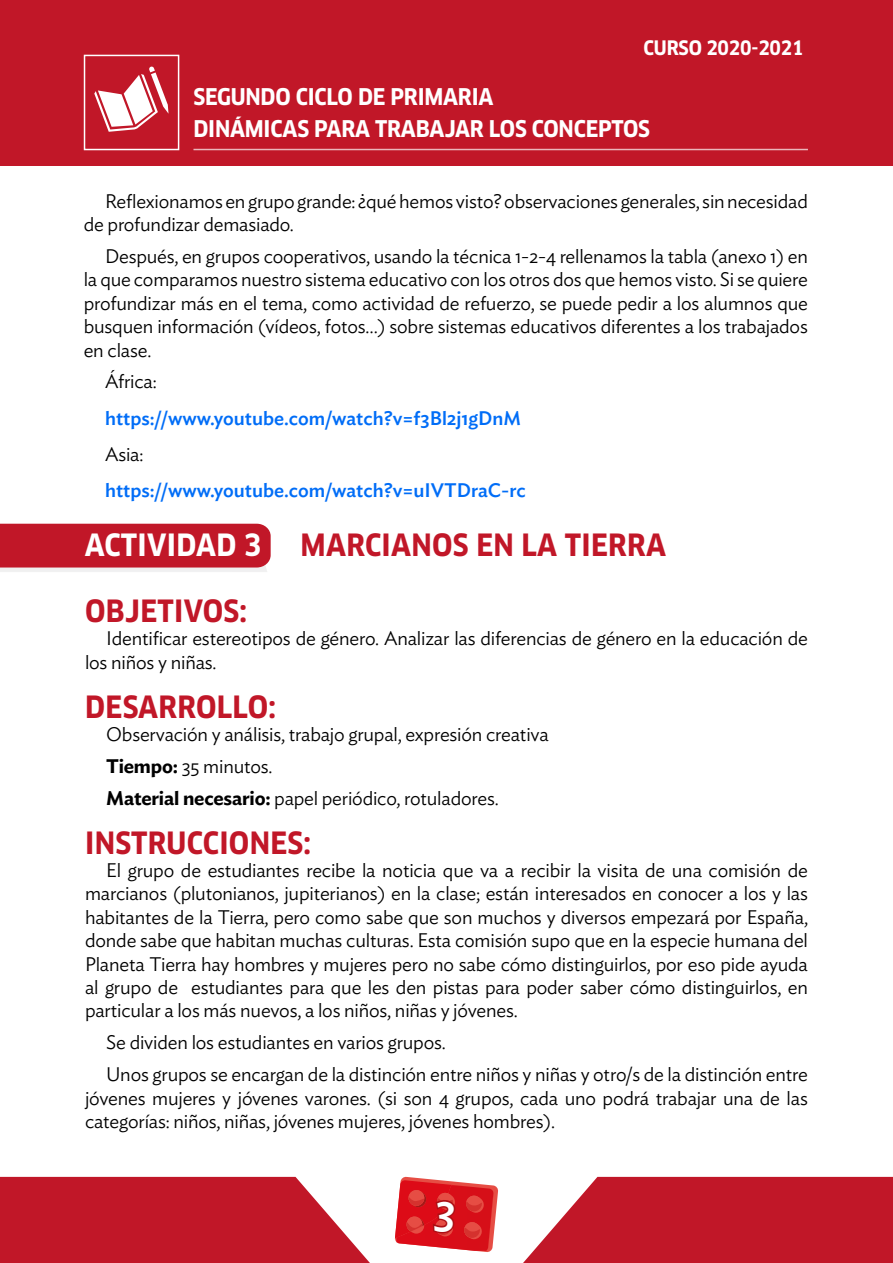
<style>
.page{position:relative;width:893px;height:1263px;background:#fff}
.page>*{position:absolute;margin:0;border:0;box-sizing:border-box;transform-origin:0 0}
.t1{font:700 30px "Clan Pro Narr";letter-spacing:.01em;color:#c11728}
.t2{font:700 30px "Clan Pro Narr";letter-spacing:.01em;color:#fff}
.t3{font:700 22.5px "Clan Pro Narr";letter-spacing:-.01em;color:#fff}
.t4{font:300 19.5px/23.4px "Ideal Sans";letter-spacing:-.01em;color:#000}
.t5{font:500 19.5px "Ideal Sans";color:#006df7}
.t6{font:700 19.5px "Clan Pro Narr";letter-spacing:-.01em;color:#fff}
.s1{font-weight:600}
</style>
<div class="page">
<div style="left:1px;top:0;width:892px;height:166px;background:#c11728"></div>
<svg style="left:0;top:1177px;width:370px;height:86px;background:#c72e3d"></svg>
<svg style="left:523px;top:1177px;width:370px;height:86px;background:#c72e3d"></svg>
<svg style="left:94px;top:66px;width:75px;height:66px"></svg>
<div style="left:84px;top:55px;width:95px;height:95px;border:2px solid #fff"></div>
<hr style="left:193px;top:149px;width:615px;height:1px;background:#fff">
<svg style="left:0;top:524px;width:271px;height:48px;background:#c52c3c"></svg>
<svg style="left:395px;top:1176px;width:103px;height:76px;background:#e14347"></svg>
<p class="t3" style="left:193px;top:83px;width:301px">SEGUNDO CICLO DE PRIMARIA</p>
<p class="t6" style="left:644px;top:36px;width:162px">CURSO 2020-2021</p>
<p class="t3" style="left:193px;top:116px;width:458px">DINÁMICAS PARA TRABAJAR LOS CONCEPTOS</p>
<p class="t4" style="left:84px;top:187px;width:726px;text-indent:21px">Reflexionamos en grupo grande: ¿qué hemos visto? observaciones generales, sin necesidad de profundizar demasiado.</p>
<p class="t4" style="left:84px;top:243px;width:726px;text-align:justify;text-indent:21px">Después, en grupos cooperativos, usando la técnica 1-2-4 rellenamos la tabla (anexo 1) en la que comparamos nuestro sistema educativo con los otros dos que hemos visto. Si se quiere profundizar más en el tema, como actividad de refuerzo, se puede pedir a los alumnos que busquen información (vídeos, fotos…) sobre sistemas educativos diferentes a los trabajados en clase.</p>
<p class="t4" style="left:105px;top:368px;width:53px">África:</p>
<p class="t5" style="left:105px;top:403px;width:418px">https://www.youtube.com/watch?v=f3Bl2j1gDnM</p>
<p class="t4" style="left:105px;top:441px;width:40px">Asia:</p>
<p class="t5" style="left:105px;top:475px;width:422px">https://www.youtube.com/watch?v=uIVTDraC-rc</p>
<h1 class="t2" style="left:85px;top:528px;width:178px">ACTIVIDAD 3</h1>
<h1 class="t1" style="left:301px;top:528px;width:367px">MARCIANOS EN LA TIERRA</h1>
<h1 class="t1" style="left:85px;top:593px;width:163px">OBJETIVOS:</h1>
<p class="t4" style="left:85px;top:625px;width:724px;text-indent:21px">Identificar estereotipos de género. Analizar las diferencias de género en la educación de los niños y niñas.</p>
<h1 class="t1" style="left:85px;top:689px;width:192px">DESARROLLO:</h1>
<p class="t4" style="left:106px;top:716px;width:444px;line-height:32px">Observación y análisis, trabajo grupal, expresión creativa<br><span class="s1">Tiempo:</span> 35 minutos.<br><span class="s1">Material necesario:</span> papel periódico, rotuladores.</p>
<h1 class="t1" style="left:85px;top:825px;width:227px">INSTRUCCIONES:</h1>
<p class="t4" style="left:85px;top:857px;width:724px;text-align:justify;text-indent:21px">El grupo de estudiantes recibe la noticia que va a recibir la visita de una comisión de marcianos (plutonianos, jupiterianos) en la clase; están interesados en conocer a los y las habitantes de la Tierra, pero como sabe que son muchos y diversos empezará por España, donde sabe que habitan muchas culturas. Esta comisión supo que en la especie humana del Planeta Tierra hay hombres y mujeres pero no sabe cómo distinguirlos, por eso pide ayuda al grupo de estudiantes para que les den pistas para poder saber cómo distinguirlos, en particular a los más nuevos, a los niños, niñas y jóvenes.</p>
<p class="t4" style="left:106px;top:1025px;width:703px;line-height:32px">Se dividen los estudiantes en varios grupos.<br>Unos grupos se encargan de la distinción entre niños y niñas y otro/s de la distinción entre</p>
<p class="t4" style="left:85px;top:1084px;width:724px">jóvenes mujeres y jóvenes varones. (si son 4 grupos, cada uno podrá trabajar una de las categorías: niños, niñas, jóvenes mujeres, jóvenes hombres).</p>
</div>
